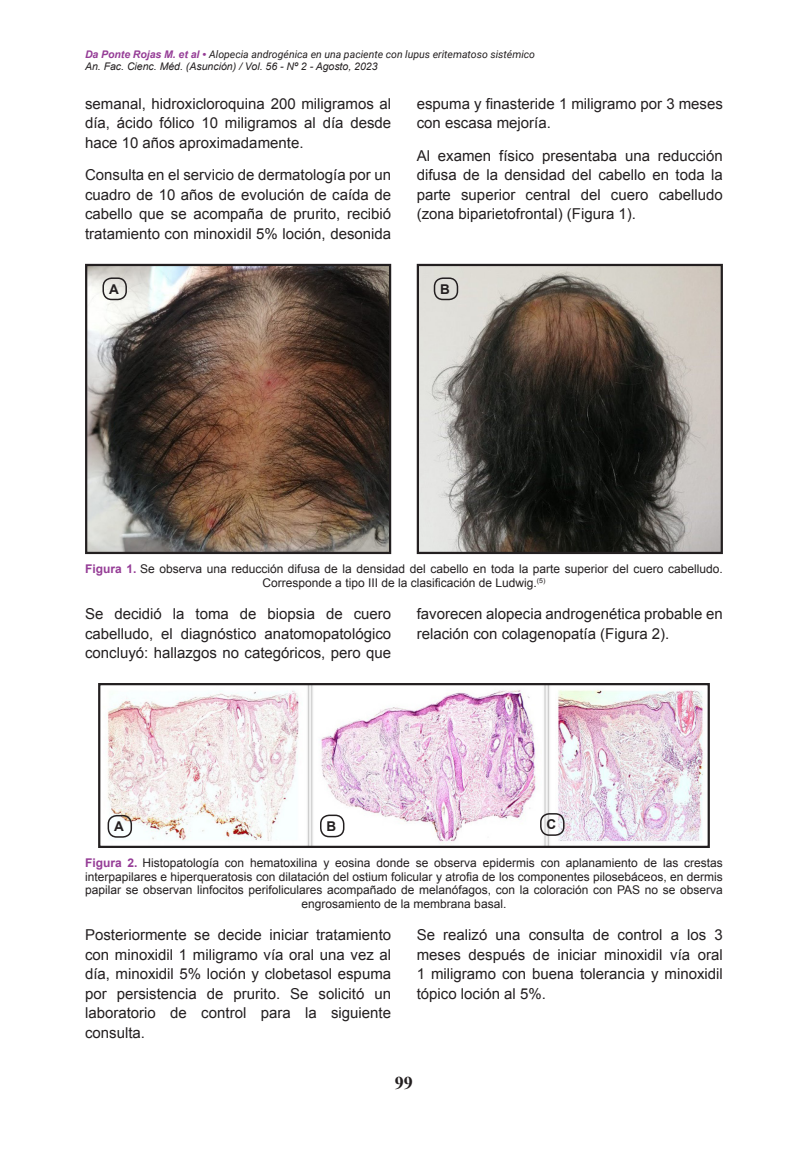
<style>
.page{position:relative;width:808px;height:1149px;background:#fff}
.page>*{position:absolute;margin:0;border:0;box-sizing:border-box;transform-origin:0 0}
.t1{font:700 18px "Times New Roman";color:#231f20}
.t2{font:15px/19.5px "Arial";color:#231f20;text-align:justify}
.Tablas{font:700 13.5px "Arial";color:#231f20}
.t3{font:12px/13.5px "Arial";color:#231f20;text-align:center}
.t4{font:italic 10.5px "Roboto";color:#231f20}
.t5{font:italic 10.5px "Arial";color:#231f20}
.s1{font-family:"Arial";font-weight:700;color:#953c96}
.s2{font-weight:700;color:#953c96}
</style>
<div class="page">
<img style="left:88px;top:267px;width:300px;height:284px">
<div style="left:85px;top:264px;width:306px;height:290px;border:2px solid #231f20"></div>
<img style="left:420px;top:267px;width:300px;height:284px">
<div style="left:417px;top:264px;width:306px;height:290px;border:2px solid #231f20"></div>
<div style="left:102px;top:277px;width:25px;height:23px;border:2px solid #231f20;border-radius:9px"></div>
<div style="left:434px;top:277px;width:24px;height:23px;border:2px solid #231f20;border-radius:9px"></div>
<img style="left:101px;top:685px;width:606px;height:159px">
<div style="left:98px;top:682px;width:612px;height:165px;border:2px solid #231f20"></div>
<div style="left:108px;top:814px;width:24px;height:23px;border:2px solid #231f20;border-radius:9px"></div>
<div style="left:320px;top:814px;width:24px;height:23px;border:2px solid #231f20;border-radius:9px"></div>
<div style="left:540px;top:812px;width:24px;height:23px;border:2px solid #231f20;border-radius:9px"></div>
<p class="t4" style="left:85px;top:47px;width:452px"><span class="s1">Da Ponte Rojas M. et al •</span> Alopecia androgénica en una paciente con lupus eritematoso sistémico</p>
<p class="t5" style="left:85px;top:60px;width:294px">An. Fac. Cienc. Méd. (Asunción) / Vol. 56 - Nº 2 - Agosto, 2023</p>
<p class="t2" style="left:85px;top:94px;width:308px">semanal, hidroxicloroquina 200 miligramos al día, ácido fólico 10 miligramos al día desde hace 10 años aproximadamente.</p>
<p class="t2" style="left:85px;top:165px;width:308px">Consulta en el servicio de dermatología por un cuadro de 10 años de evolución de caída de cabello que se acompaña de prurito, recibió tratamiento con minoxidil 5% loción, desonida</p>
<p class="t2" style="left:417px;top:94px;width:308px">espuma y finasteride 1 miligramo por 3 meses con escasa mejoría.</p>
<p class="t2" style="left:417px;top:145px;width:308px">Al examen físico presentaba una reducción difusa de la densidad del cabello en toda la parte superior central del cuero cabelludo (zona biparietofrontal) (Figura 1).</p>
<p class="Tablas" style="left:109px;top:279px;width:11px">A</p>
<p class="Tablas" style="left:440px;top:279px;width:11px">B</p>
<p class="t3" style="left:85px;top:562px;width:639px"><span class="s2">Figura 1.</span> Se observa una reducción difusa de la densidad del cabello en toda la parte superior del cuero cabelludo.<br>Corresponde a tipo III de la clasificación de Ludwig.<sup>(5)</sup></p>
<p class="t2" style="left:85px;top:604px;width:308px">Se decidió la toma de biopsia de cuero cabelludo, el diagnóstico anatomopatológico concluyó: hallazgos no categóricos, pero que</p>
<p class="t2" style="left:417px;top:604px;width:308px">favorecen alopecia androgenética probable en relación con colagenopatía (Figura 2).</p>
<p class="Tablas" style="left:114px;top:816px;width:11px">A</p>
<p class="Tablas" style="left:326px;top:816px;width:11px">B</p>
<p class="Tablas" style="left:546px;top:814px;width:11px">C</p>
<p class="t3" style="left:85px;top:856px;width:639px"><span class="s2">Figura 2.</span> Histopatología con hematoxilina y eosina donde se observa epidermis con aplanamiento de las crestas interpapilares e hiperqueratosis con dilatación del ostium folicular y atrofia de los componentes pilosebáceos, en dermis papilar se observan linfocitos perifoliculares acompañado de melanófagos, con la coloración con PAS no se observa engrosamiento de la membrana basal.</p>
<p class="t2" style="left:85px;top:924px;width:308px">Posteriormente se decide iniciar tratamiento con minoxidil 1 miligramo vía oral una vez al día, minoxidil 5% loción y clobetasol espuma por persistencia de prurito. Se solicitó un laboratorio de control para la siguiente consulta.</p>
<p class="t2" style="left:417px;top:924px;width:308px">Se realizó una consulta de control a los 3 meses después de iniciar minoxidil vía oral 1 miligramo con buena tolerancia y minoxidil tópico loción al 5%.</p>
<p class="t1" style="left:395px;top:1069px;width:19px">99</p>
</div>
